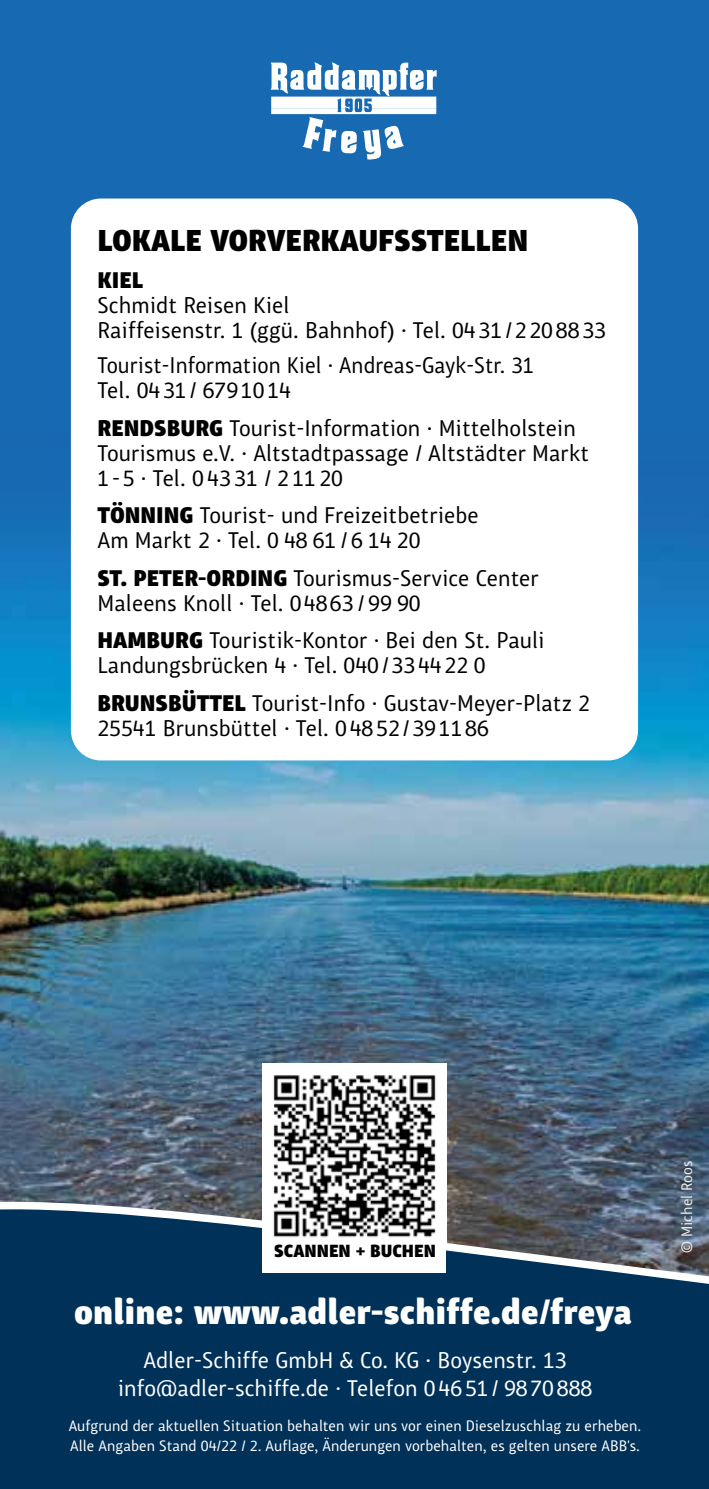
<style>
.page{position:relative;width:709px;height:1489px;background:#fff}
.page>*{position:absolute;margin:0;border:0;box-sizing:border-box;transform-origin:0 0}
.t1{font:900 35px "Chino ITC Std";color:#fff}
.t2{font:900 30px "Chino ITC Std";color:#000}
.t3{font:22.5px/25px "Chino ITC Std";color:#000}
.t4{font:22.5px/27.5px "Chino ITC Std";color:#fff;text-align:center}
.t5{font:22.5px/25px "Chino ITC Std";color:#000;scale:.96 1}
.t6{font:900 22.5px "Chino ITC Std";color:#000}
.t7{font:900 17.5px "Chino ITC Std";color:#000}
.t8{font:15px/20px "Chino ITC Std";color:#fff}
.t9{font:15px "Chino ITC Std";color:#ededed}
.s1{font-weight:900}
</style>
<div class="page">
<img style="left:0;top:588px;width:709px;height:477px">
<svg style="left:0;top:1065px;width:709px;height:423px;background:#1f4463"></svg>
<div style="left:0;top:0;width:709px;height:588px;background:#1769b1"></div>
<div style="left:71px;top:198px;width:567px;height:562px;background:#fff;border-radius:30px"></div>
<svg style="left:270px;top:62px;width:166px;height:98px"></svg>
<div style="left:263px;top:1063px;width:183px;height:209px;background:#fff"></div>
<img style="left:273px;top:1075px;width:163px;height:163px">
<h2 class="t2" style="left:97px;top:222px;width:432px">LOKALE VORVERKAUFSSTELLEN</h2>
<p class="t6" style="left:97px;top:267px;width:47px">KIEL</p>
<p class="t3" style="left:97px;top:293px;width:510px">Schmidt Reisen Kiel<br>Raiffeisenstr. 1 (ggü. Bahnhof) · Tel. 0431/2208833</p>
<p class="t5" style="left:97px;top:353px;width:456px">Tourist-Information Kiel · Andreas-Gayk-Str. 31<br>Tel. 0431/ 6791014</p>
<p class="t3" style="left:97px;top:415px;width:493px"><span class="s1">RENDSBURG</span> Tourist-Information · Mittelholstein<br>Tourismus e.V. · Altstadtpassage / Altstädter Markt<br>1-5 · Tel. 0 43 31 / 2 11 20</p>
<p class="t3" style="left:97px;top:503px;width:382px"><span class="s1">TÖNNING</span> Tourist- und Freizeitbetriebe<br>Am Markt 2 · Tel. 0 48 61 / 6 14 20</p>
<p class="t3" style="left:97px;top:565px;width:443px"><span class="s1">ST. PETER-ORDING</span> Tourismus-Service Center<br>Maleens Knoll · Tel. 04863 / 99 90</p>
<p class="t3" style="left:97px;top:628px;width:449px"><span class="s1">HAMBURG</span> Touristik-Kontor · Bei den St. Pauli<br>Landungsbrücken 4 · Tel. 040/334422 0</p>
<p class="t3" style="left:97px;top:690px;width:494px"><span class="s1">BRUNSBÜTTEL</span> Tourist-Info · Gustav-Meyer-Platz 2<br>25541 Brunsbüttel · Tel. 04852/391186</p>
<p class="t7" style="left:274px;top:1240px;width:163px">SCANNEN + BUCHEN</p>
<h1 class="t1" style="left:74px;top:1290px;width:559px">online: www.adler-schiffe.de/freya</h1>
<p class="t4" style="left:118px;top:1346px;width:476px">Adler-Schiffe GmbH &amp; Co. KG · Boysenstr. 13 info@adler-schiffe.de · Telefon 04651/ 9870888</p>
<p class="t8" style="left:69px;top:1415px;width:574px">Aufgrund der aktuellen Situation behalten wir uns vor einen Dieselzuschlag zu erheben.<br>Alle Angaben Stand 04/22 / 2. Auflage, Änderungen vorbehalten, es gelten unsere ABB's.</p>
<p class="t9" style="left:678px;top:1252px;width:94px;rotate:-90deg">© Michel Roos</p>
</div>
